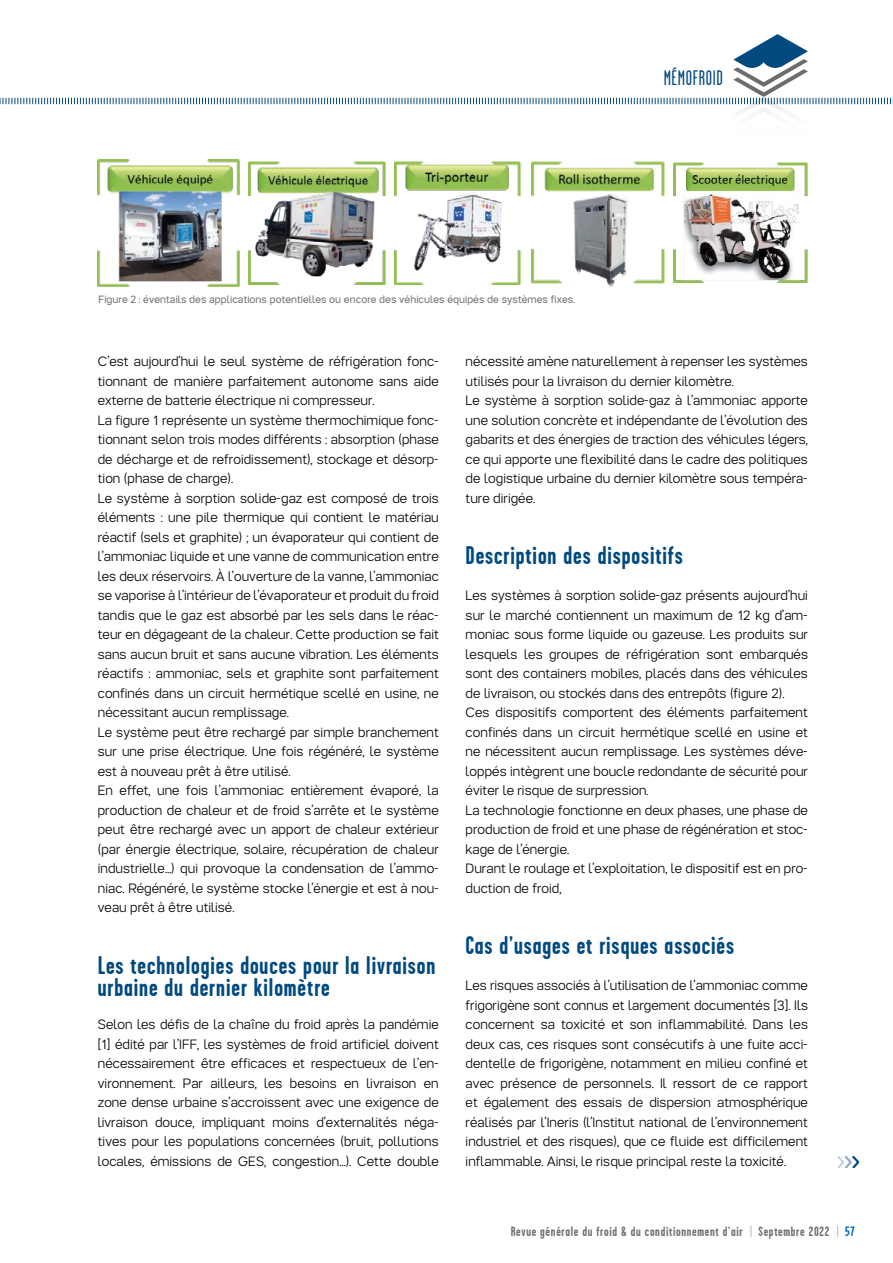
<style>
.page{position:relative;width:893px;height:1263px;background:#fff}
.page>*{position:absolute;margin:0;border:0;box-sizing:border-box;transform-origin:0 0}
._03-sous_titre{font:700 25.5px/22.5px "Garage Gothic";letter-spacing:.035em;color:#004a80}
.t1{font:21px "Garage Gothic";letter-spacing:.03em;color:#004a80}
._01-Texte_courant{font:300 13.5px/19.5px "Tupper PRO";letter-spacing:.005em;color:#000;text-align:justify}
.t2{font:700 13.5px "Garage Gothic";letter-spacing:.05em;color:#707172}
._07-légendes_photos{font:10.5px "Tupper PRO";letter-spacing:.005em;color:#707172}
.s1{font-weight:400;color:#b1b3b4}
.s2{color:#006cb2}
</style>
<div class="page">
<svg style="left:0;top:34px;width:893px;height:126px"></svg>
<svg style="left:837px;top:1156px;width:22px;height:12px"></svg>
<img style="left:531px;top:162px;width:133px;height:124px">
<img style="left:674px;top:163px;width:134px;height:119px">
<img style="left:395px;top:162px;width:126px;height:122px">
<img style="left:249px;top:162px;width:137px;height:122px">
<img style="left:98px;top:160px;width:142px;height:126px">
<p class="_07-légendes_photos" style="left:98px;top:291px;width:478px">Figure 2 : éventails des applications potentielles ou encore des véhicules équipés de systèmes fixes.</p>
<h2 class="t1" style="left:664px;top:67px;width:61px">MÉMOFROID</h2>
<p class="_01-Texte_courant" style="left:98px;top:350px;width:342px">C’est aujourd’hui le seul système de réfrigération fonc&shy;tionnant de manière parfaitement autonome sans aide externe de batterie électrique ni compresseur.</p>
<p class="_01-Texte_courant" style="left:98px;top:409px;width:342px">La figure 1 représente un système thermochimique fonc&shy;tionnant selon trois modes différents : absorption (phase de décharge et de refroidissement), stockage et désorp&shy;tion (phase de charge).</p>
<p class="_01-Texte_courant" style="left:98px;top:487px;width:343px">Le système à sorption solide-gaz est composé de trois éléments : une pile thermique qui contient le matériau réactif (sels et graphite) ; un évaporateur qui contient de l’ammoniac liquide et une vanne de communication entre les deux réservoirs. À l’ouverture de la vanne, l’ammoniac se vaporise à l’intérieur de l’évaporateur et produit du froid tandis que le gaz est absorbé par les sels dans le réac&shy;teur en dégageant de la chaleur. Cette production se fait sans aucun bruit et sans aucune vibration. Les éléments réactifs : ammoniac, sels et graphite sont parfaitement confinés dans un circuit hermétique scellé en usine, ne nécessitant aucun remplissage.</p>
<p class="_01-Texte_courant" style="left:98px;top:721px;width:342px">Le système peut être rechargé par simple branchement sur une prise électrique. Une fois régénéré, le système est à nouveau prêt à être utilisé.</p>
<p class="_01-Texte_courant" style="left:98px;top:779px;width:342px">En effet, une fois l’ammoniac entièrement évaporé, la production de chaleur et de froid s’arrête et le système peut être rechargé avec un apport de chaleur extérieur (par énergie électrique, solaire, récupération de chaleur industrielle…) qui provoque la condensation de l’ammo&shy;niac. Régénéré, le système stocke l’énergie et est à nou&shy;veau prêt à être utilisé.</p>
<p class="_03-sous_titre" style="left:98px;top:954px;width:339px">Les technologies douces pour la livraison urbaine du dernier kilomètre</p>
<p class="_01-Texte_courant" style="left:98px;top:1013px;width:342px">Selon les défis de la chaîne du froid après la pandémie [1] édité par l’IFF, les systèmes de froid artificiel doivent nécessairement être efficaces et respectueux de l’en&shy;vironnement. Par ailleurs, les besoins en livraison en zone dense urbaine s’accroissent avec une exigence de livraison douce, impliquant moins d’externalités néga&shy;tives pour les populations concernées (bruit, pollutions locales, émissions de GES, congestion…). Cette double</p>
<p class="_01-Texte_courant" style="left:466px;top:350px;width:344px">nécessité amène naturellement à repenser les systèmes utilisés pour la livraison du dernier kilomètre.</p>
<p class="_01-Texte_courant" style="left:466px;top:389px;width:344px">Le système à sorption solide-gaz à l’ammoniac apporte une solution concrète et indépendante de l’évolution des gabarits et des énergies de traction des véhicules légers, ce qui apporte une flexibilité dans le cadre des politiques de logistique urbaine du dernier kilomètre sous tempéra&shy;ture dirigée.</p>
<p class="_03-sous_titre" style="left:466px;top:544px;width:219px">Description des dispositifs</p>
<p class="_01-Texte_courant" style="left:466px;top:584px;width:344px">Les systèmes à sorption solide-gaz présents aujourd’hui sur le marché contiennent un maximum de 12 kg d’am&shy;moniac sous forme liquide ou gazeuse. Les produits sur lesquels les groupes de réfrigération sont embarqués sont des containers mobiles, placés dans des véhicules de livraison, ou stockés dans des entrepôts (figure 2).</p>
<p class="_01-Texte_courant" style="left:466px;top:701px;width:344px">Ces dispositifs comportent des éléments parfaitement confinés dans un circuit hermétique scellé en usine et ne nécessitent aucun remplissage. Les systèmes déve&shy;loppés intègrent une boucle redondante de sécurité pour éviter le risque de surpression.</p>
<p class="_01-Texte_courant" style="left:466px;top:799px;width:344px">La technologie fonctionne en deux phases, une phase de production de froid et une phase de régénération et stoc&shy;kage de l’énergie.</p>
<p class="_01-Texte_courant" style="left:466px;top:857px;width:344px">Durant le roulage et l’exploitation, le dispositif est en pro&shy;duction de froid,</p>
<p class="_03-sous_titre" style="left:466px;top:934px;width:270px">Cas d’usages et risques associés</p>
<p class="_01-Texte_courant" style="left:466px;top:974px;width:344px">Les risques associés à l’utilisation de l’ammoniac comme frigorigène sont connus et largement documentés [3]. Ils concernent sa toxicité et son inflammabilité. Dans les deux cas, ces risques sont consécutifs à une fuite acci&shy;dentelle de frigorigène, notamment en milieu confiné et avec présence de personnels. Il ressort de ce rapport et également des essais de dispersion atmosphérique réalisés par l’Ineris (l’Institut national de l’environnement industriel et des risques), que ce fluide est difficilement inflammable. Ainsi, le risque principal reste la toxicité.</p>
<p class="t2" style="left:511px;top:1224px;width:345px">Revue générale du froid &amp; du conditionnement d’air <span class="s1">|</span> Septembre 2022 <span class="s1">|</span> <span class="s2">57</span></p>
</div>
